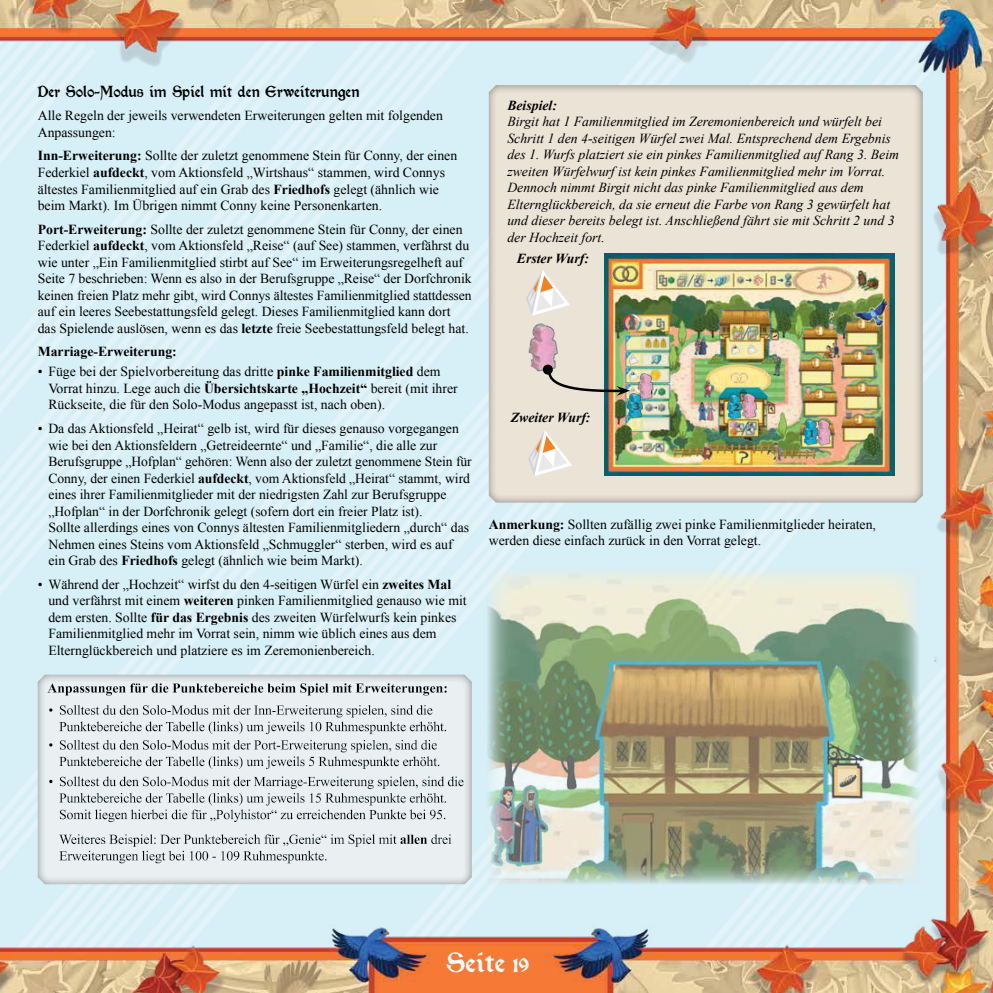
<style>
.page{position:relative;width:993px;height:993px;background:#fff}
.page>*{position:absolute;margin:0;border:0;box-sizing:border-box;transform-origin:0 0}
.t1{font:900 30px "Morris Roman";color:#fff;scale:1.1 1}
.t2{font:900 17.5px "Morris Roman";color:#000}
.t3{font:13.75px/16.5px "Times New Roman";color:#000}
.t4{font:italic 13.75px/16.5px "Times New Roman";color:#000}
.t5{font:italic 700 13.75px "Times New Roman";color:#000}
.t6{font:700 13.75px "Times New Roman";color:#000}
.t7{font:900 12.5px "Morris Roman";color:#434345;scale:1.2 1}
.s1{font-weight:700}
.s2{font-size:22.5px}
</style>
<div class="page">
<img style="left:0;top:0;width:992px;height:992px">
<svg style="left:487px;top:84px;width:436px;height:419px;background:#e7dfd4"></svg>
<img style="left:486px;top:567px;width:432px;height:316px">
<img style="left:526px;top:323px;width:34px;height:50px">
<svg style="left:525px;top:270px;width:44px;height:45px"></svg>
<svg style="left:527px;top:430px;width:45px;height:46px"></svg>
<img style="left:604px;top:253px;width:289px;height:222px">
<svg style="left:542px;top:364px;width:10px;height:10px"></svg>
<svg style="left:544px;top:366px;width:86px;height:29px;background:#b7b6a2"></svg>
<img style="left:636px;top:373px;width:18px;height:27px">
<img style="left:819px;top:419px;width:13px;height:26px">
<img style="left:625px;top:392px;width:18px;height:27px">
<img style="left:743px;top:393px;width:15px;height:26px">
<img style="left:801px;top:419px;width:18px;height:26px">
<img style="left:725px;top:393px;width:18px;height:27px">
<svg style="left:37px;top:672px;width:455px;height:213px;background:#d2dadc"></svg>
<p class="t2" style="left:38px;top:82px;width:323px">Der Solo-Modus im Spiel mit den Erweiterungen</p>
<p class="t3" style="left:38px;top:109px;width:406px">Alle Regeln der jeweils verwendeten Erweiterungen gelten mit folgenden<br>Anpassungen:</p>
<p class="t3" style="left:38px;top:149px;width:421px"><span class="s1">Inn-Erweiterung:</span> Sollte der zuletzt genommene Stein für Conny, der einen Federkiel <span class="s1">aufdeckt</span>, vom Aktionsfeld „Wirtshaus“ stammen, wird Connys ältestes Familienmitglied auf ein Grab des <span class="s1">Friedhofs</span> gelegt (ähnlich wie beim Markt). Im Übrigen nimmt Conny keine Personenkarten.</p>
<p class="t3" style="left:38px;top:222px;width:435px"><span class="s1">Port-Erweiterung:</span> Sollte der zuletzt genommene Stein für Conny, der einen Federkiel <span class="s1">aufdeckt</span>, vom Aktionsfeld „Reise“ (auf See) stammen, verfährst du wie unter „Ein Familienmitglied stirbt auf See“ im Erweiterungsregelheft auf Seite 7 beschrieben: Wenn es also in der Berufsgruppe „Reise“ der Dorfchronik keinen freien Platz mehr gibt, wird Connys ältestes Familienmitglied stattdessen auf ein leeres Seebestattungsfeld gelegt. Dieses Familienmitglied kann dort das Spielende auslösen, wenn es das <span class="s1">letzte</span> freie Seebestattungsfeld belegt hat.</p>
<p class="t6" style="left:38px;top:347px;width:140px">Marriage-Erweiterung:</p>
<p class="t3" style="left:48px;top:365px;width:411px;text-indent:-11px">• Füge bei der Spielvorbereitung das dritte <span class="s1">pinke Familienmitglied</span> dem<br>Vorrat hinzu. Lege auch die <span class="s1">Übersichtskarte „Hochzeit“</span> bereit (mit ihrer<br>Rückseite, die für den Solo-Modus angepasst ist, nach oben).</p>
<p class="t3" style="left:48px;top:421px;width:425px;text-indent:-11px">• Da das Aktionsfeld „Heirat“ gelb ist, wird für dieses genauso vorgegangen wie bei den Aktionsfeldern „Getreideernte“ und „Familie“, die alle zur Berufsgruppe „Hofplan“ gehören: Wenn also der zuletzt genommene Stein für Conny, der einen Federkiel <span class="s1">aufdeckt</span>, vom Aktionsfeld „Heirat“ stammt, wird eines ihrer Familienmitglieder mit der niedrigsten Zahl zur Berufsgruppe „Hofplan“ in der Dorfchronik gelegt (sofern dort ein freier Platz ist).<br>Sollte allerdings eines von Connys ältesten Familienmitgliedern „durch“ das Nehmen eines Steins vom Aktionsfeld „Schmuggler“ sterben, wird es auf ein Grab des <span class="s1">Friedhofs</span> gelegt (ähnlich wie beim Markt).</p>
<p class="t3" style="left:48px;top:577px;width:419px;text-indent:-11px">• Während der „Hochzeit“ wirfst du den 4-seitigen Würfel ein <span class="s1">zweites Mal </span>und verfährst mit einem <span class="s1">weiteren</span> pinken Familienmitglied genauso wie mit dem ersten. Sollte <span class="s1">für das Ergebnis</span> des zweiten Würfelwurfs kein pinkes Familienmitglied mehr im Vorrat sein, nimm wie üblich eines aus dem Elternglückbereich und platziere es im Zeremonienbereich.</p>
<p class="t5" style="left:507px;top:100px;width:51px">Beispiel:</p>
<p class="t4" style="left:507px;top:115px;width:393px">Birgit hat 1 Familienmitglied im Zeremonienbereich und würfelt bei Schritt 1 den 4-seitigen Würfel zwei Mal. Entsprechend dem Ergebnis des 1. Wurfs platziert sie ein pinkes Familienmitglied auf Rang 3. Beim zweiten Würfelwurf ist kein pinkes Familienmitglied mehr im Vorrat.<br>Dennoch nimmt Birgit nicht das pinke Familienmitglied aus dem Elternglückbereich, da sie erneut die Farbe von Rang 3 gewürfelt hat und dieser bereits belegt ist. Anschließend fährt sie mit Schritt 2 und 3 der Hochzeit fort.</p>
<p class="t5" style="left:516px;top:253px;width:73px">Erster Wurf:</p>
<p class="t5" style="left:510px;top:413px;width:81px">Zweiter Wurf:</p>
<p class="t7" style="left:633px;top:399px;width:8px">3</p>
<p class="t7" style="left:733px;top:401px;width:8px">2</p>
<p class="t7" style="left:810px;top:426px;width:4px">1</p>
<p class="t3" style="left:488px;top:517px;width:388px"><span class="s1">Anmerkung:</span> Sollten zufällig zwei pinke Familienmitglieder heiraten, werden diese einfach zurück in den Vorrat gelegt.</p>
<h1 class="t1" style="left:446px;top:946px;width:77px">Seite <span class="s2">19</span></h1>
</div>
